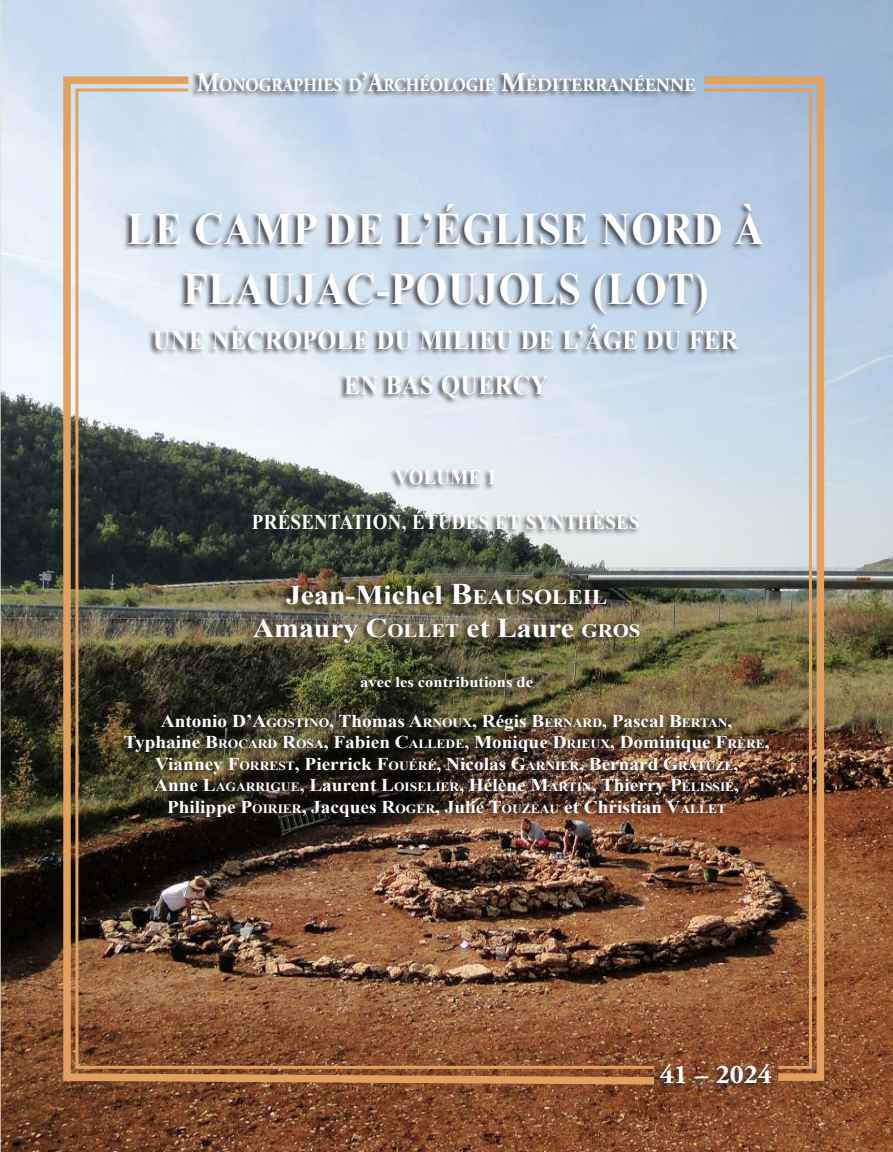
<style>
.page{position:relative;width:893px;height:1152px;background:#fff}
.page>*{position:absolute;margin:0;border:0;box-sizing:border-box;transform-origin:0 0}
.Retrait_corps_de_texte{font:700 45px/60px "Times New Roman";letter-spacing:.015em;color:#fff;text-align:center;scale:.9 1}
.Retrait_corps_de_texte-2{font:700 27px "Times New Roman";letter-spacing:.015em;color:#fff;scale:1.1 1}
.Retrait_corps_de_texte-3{font:700 27px "Times New Roman";letter-spacing:.015em;color:#fff;scale:.9 1}
.t1{font:700 27px "Adobe Garamond Pro";color:#fff}
.Retrait_corps_de_texte-4{font:700 21px "Times New Roman";letter-spacing:.015em;color:#fff;scale:.9 1}
.t2{font:700 18.9px "Adobe Garamond Pro";color:#fff;scale:.9 1}
.t3{font:700 18px/21.6px "Times New Roman";color:#fff;text-align:center;scale:1.07 1}
.t4{font:700 15px "Times New Roman";color:#fff;scale:1.1 1}
.t5{font:700 12.6px "Times New Roman";color:#fff;scale:1.07 1}
.s1{font-size:27px}
.s2{font-size:30px}
.s3{font-size:21px}
.s4{font-style:inherit}
.s5{font-size:18.9px}
.s6{font-size:12.6px}
.s7{font-size:18px}
</style>
<div class="page">
<img style="left:1px;top:0;width:891px;height:1152px">
<div style="left:652px;top:1062px;width:120px;height:28px;background:#231f20;opacity:.8"></div>
<img style="left:59px;top:73px;width:768px;height:1015px">
<img style="left:74px;top:87px;width:739px;height:983px">
<div style="left:190px;top:70px;width:506px;height:29px;background:#231f20;opacity:.8"></div>
<div style="left:116px;top:582px;width:654px;height:241px;background:#231f20;opacity:.8"></div>
<p class="t2" style="left:197px;top:74px;width:555px"><span class="s1">M</span>ONOGRAPHIES D<span class="s1">’A</span>RCHÉOLOGIE <span class="s1">M</span>ÉDITERRANÉENNE</p>
<p class="Retrait_corps_de_texte" style="left:127px;top:198px;width:709px">LE CAMP DE L’ÉGLISE NORD À<br>FLAUJAC-POUJOLS (LOT)</p>
<p class="Retrait_corps_de_texte-3" style="left:153px;top:321px;width:651px">UNE NÉCROPOLE DU MILIEU DE L’ÂGE DU FER</p>
<p class="Retrait_corps_de_texte-3" style="left:344px;top:366px;width:228px">EN BAS QUERCY</p>
<p class="Retrait_corps_de_texte-4" style="left:395px;top:463px;width:114px">VOLUME 1</p>
<p class="Retrait_corps_de_texte-4" style="left:252px;top:508px;width:432px">PRÉSENTATION, ÉTUDES ET SYNTHÈSES</p>
<p class="Retrait_corps_de_texte-2" style="left:286px;top:576px;width:293px">Jean-Michel <span class="s2">B</span><span class="s3">EAUSOLEIL</span></p>
<p class="Retrait_corps_de_texte-2" style="left:253px;top:609px;width:354px">Amaury <span class="s4">C</span><span class="s5">OLLET</span> et Laure <span class="s5">GROS</span></p>
<p class="t4" style="left:360px;top:671px;width:159px">avec les contributions de</p>
<p class="t3" style="left:161px;top:709px;width:535px">Antonio <span class="s4">D’A</span><span class="s6">GOSTINO</span>, Thomas <span class="s4">A</span><span class="s6">RNOUX</span>, Régis <span class="s4">B</span><span class="s6">ERNARD</span>, Pascal <span class="s4">B</span><span class="s6">ERTAN</span>,</p>
<p class="t3" style="left:124px;top:731px;width:605px">Typhaine <span class="s4">B</span><span class="s6">ROCARD</span> <span class="s4">R</span><span class="s6">OSA</span><span class="s4">,</span> Fabien <span class="s4">C</span><span class="s6">ALLEDE</span>, Monique <span class="s4">D</span><span class="s6">RIEUX</span>, Dominique <span class="s4">F</span><span class="s6">RÈRE</span>,<br>Vianney <span class="s4">F</span><span class="s6">ORREST</span>, Pierrick <span class="s4">F</span><span class="s6">OUÉRÉ</span>, Nicolas <span class="s4">G</span><span class="s6">ARNIER</span>, Bernard <span class="s4">G</span><span class="s6">RATUZE</span>,</p>
<p class="t5" style="left:154px;top:778px;width:548px"><span class="s7">Anne</span> <span class="s7">L</span>AGARRIGUE<span class="s7">, Laurent</span> <span class="s7">L</span>OISELIER<span class="s7">, Hélène</span> <span class="s7">M</span>ARTIN<span class="s7">, Thierry</span> <span class="s7">P</span>ÉLISSIÉ<span class="s7">,</span></p>
<p class="t3" style="left:167px;top:796px;width:524px">Philippe <span class="s4">P</span><span class="s6">OIRIER</span>, Jacques <span class="s4">R</span><span class="s6">OGER</span>, Julie <span class="s4">T</span><span class="s6">OUZEAU</span> et Christian <span class="s4">V</span><span class="s6">ALLET</span></p>
<p class="t1" style="left:659px;top:1058px;width:113px">41 – 2024</p>
</div>
